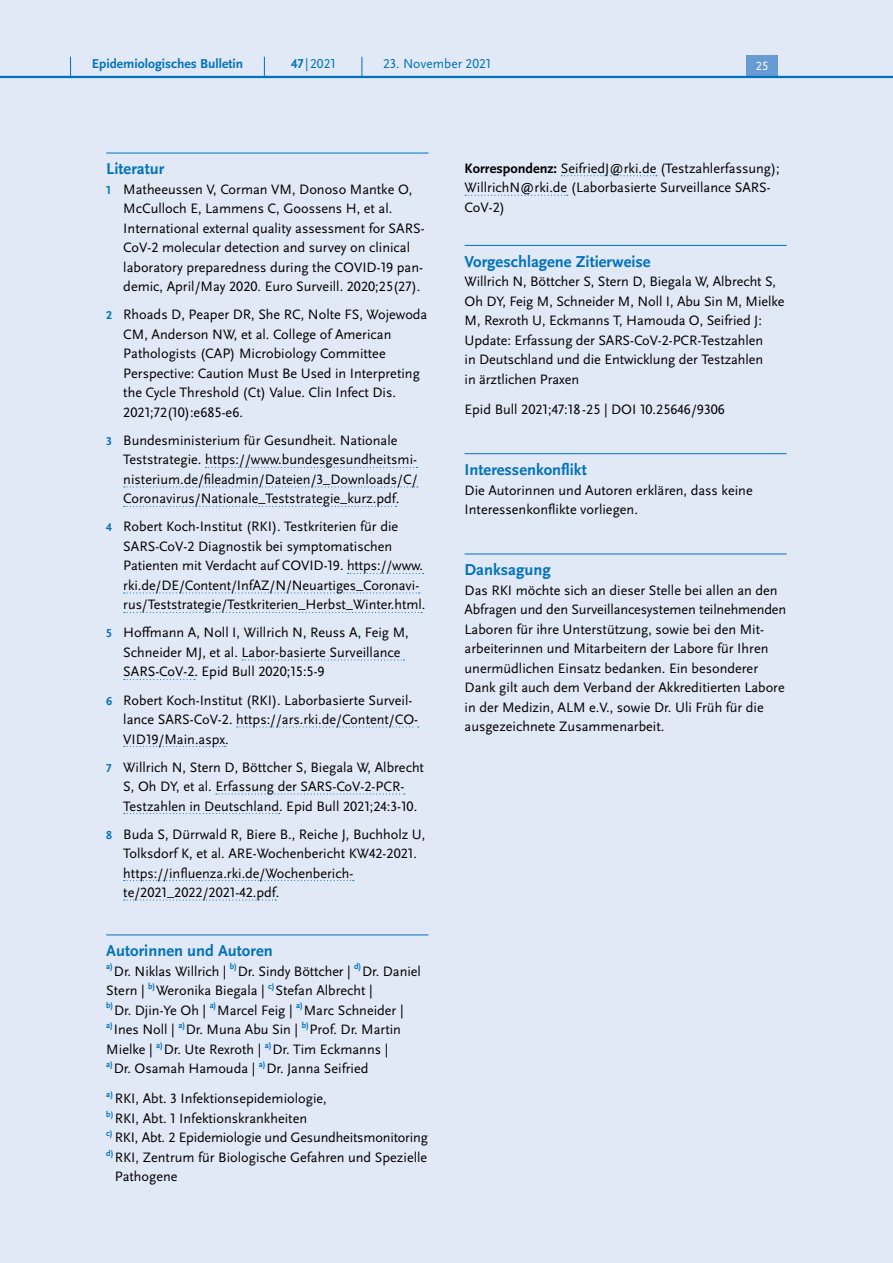
<style>
.page{position:relative;width:893px;height:1263px;background:#fff}
.page>*{position:absolute;margin:0;border:0;box-sizing:border-box;transform-origin:0 0}
.H4_-_Anhang_allerers{font:700 16.5px "Scala Sans Pro";color:#0072bc}
.P_-_Anhang{font:14.25px/19.5px "Scala Sans Pro";color:#000}
.t1{font:700 13.5px "Scala Sans Pro";color:#0072bc}
.t2{font:13.5px "Scala Sans Pro";color:#0072bc}
.t3{font:12.45px "Scala Sans Pro";color:#fff}
.s1{font-weight:700}
.s2{font-weight:700;font-size:12px;color:#0072bc}
</style>
<div class="page">
<div style="left:0;top:77px;width:893px;height:1186px;background:#e1e8f6"></div>
<hr style="left:106px;top:153px;width:322px;height:1px;background:#0072bc">
<svg style="left:206px;top:467px;width:212px;height:1px"></svg>
<svg style="left:124px;top:486px;width:294px;height:1px"></svg>
<svg style="left:124px;top:506px;width:272px;height:1px"></svg>
<svg style="left:348px;top:573px;width:75px;height:1px"></svg>
<svg style="left:124px;top:592px;width:296px;height:1px"></svg>
<svg style="left:124px;top:612px;width:298px;height:1px"></svg>
<svg style="left:242px;top:659px;width:163px;height:1px"></svg>
<svg style="left:124px;top:679px;width:71px;height:1px"></svg>
<svg style="left:237px;top:726px;width:182px;height:1px"></svg>
<svg style="left:124px;top:746px;width:102px;height:1px"></svg>
<svg style="left:216px;top:793px;width:189px;height:1px"></svg>
<svg style="left:124px;top:813px;width:156px;height:1px"></svg>
<svg style="left:124px;top:880px;width:230px;height:1px"></svg>
<svg style="left:124px;top:899px;width:152px;height:1px"></svg>
<hr style="left:106px;top:934px;width:322px;height:1px;background:#0072bc">
<svg style="left:561px;top:175px;width:96px;height:1px"></svg>
<svg style="left:465px;top:195px;width:103px;height:1px"></svg>
<hr style="left:465px;top:245px;width:322px;height:1px;background:#0072bc">
<hr style="left:465px;top:453px;width:322px;height:1px;background:#0072bc">
<hr style="left:465px;top:554px;width:322px;height:1px;background:#0072bc">
<div style="left:0;top:0;width:893px;height:77px;background:#e1e8f6"></div>
<div style="left:746px;top:55px;width:32px;height:21px;background:#679bd2"></div>
<hr style="left:0;top:76px;width:893px;height:2px;background:#0072bc">
<svg style="left:70px;top:57px;width:1px;height:19px"></svg>
<svg style="left:264px;top:57px;width:1px;height:19px"></svg>
<svg style="left:362px;top:57px;width:1px;height:19px"></svg>
<p class="t1" style="left:92px;top:55px;width:153px">Epidemiologisches Bulletin</p>
<p class="t2" style="left:291px;top:55px;width:46px"><span class="s1">47</span> |2021</p>
<p class="t2" style="left:383px;top:55px;width:109px">23. November 2021</p>
<p class="t3" style="left:756px;top:59px;width:14px">25</p>
<h4 class="H4_-_Anhang_allerers" style="left:106px;top:159px;width:60px">Literatur</h4>
<p class="P_-_Anhang" style="left:123px;top:179px;width:303px;text-indent:-17px"><span class="s2">1</span> Matheeussen V, Corman VM, Donoso Mantke O, McCulloch E, Lammens C, Goossens H, et al.<br>International external quality assessment for SARS-CoV-2 molecular detection and survey on clinical laboratory preparedness during the COVID-19 pan&shy;demic, April/May 2020. Euro Surveill. 2020;25(27).</p>
<p class="P_-_Anhang" style="left:123px;top:305px;width:306px;text-indent:-17px"><span class="s2">2</span> Rhoads D, Peaper DR, She RC, Nolte FS, Wojewoda CM, Anderson NW, et al. College of American Pathologists (CAP) Microbiology Committee Perspective: Caution Must Be Used in Interpreting the Cycle Threshold (Ct) Value. Clin Infect Dis.<br>2021;72(10):e685-e6.</p>
<p class="P_-_Anhang" style="left:123px;top:430px;width:296px;text-indent:-17px"><span class="s2">3</span> Bundesministerium für Gesundheit. Nationale Teststrategie. https://www.bundesgesundheitsmi&shy;nisterium.de/fileadmin/Dateien/3_Downloads/C/ Coronavirus/Nationale_Teststrategie_kurz.pdf.</p>
<p class="P_-_Anhang" style="left:123px;top:517px;width:303px;text-indent:-17px"><span class="s2">4</span> Robert Koch-Institut (RKI). Testkriterien für die SARS-CoV-2 Diagnostik bei symptomatischen Patienten mit Verdacht auf COVID-19. https://www. rki.de/DE/Content/InfAZ/N/Neuartiges_Coronavi&shy;rus/Teststrategie/Testkriterien_Herbst_Winter.html.</p>
<p class="P_-_Anhang" style="left:123px;top:623px;width:287px;text-indent:-17px"><span class="s2">5</span> Hoffmann A, Noll I, Willrich N, Reuss A, Feig M,<br>Schneider MJ, et al. Labor-basierte Surveillance<br>SARS-CoV-2. Epid Bull 2020;15:5-9</p>
<p class="P_-_Anhang" style="left:123px;top:690px;width:296px;text-indent:-17px"><span class="s2">6</span> Robert Koch-Institut (RKI). Laborbasierte Surveil&shy;lance SARS-CoV-2. https://ars.rki.de/Content/CO-<br>VID19/Main.aspx.</p>
<p class="P_-_Anhang" style="left:123px;top:757px;width:302px;text-indent:-17px"><span class="s2">7</span> Willrich N, Stern D, Böttcher S, Biegala W, Albrecht<br>S, Oh DY, et al. Erfassung der SARS-CoV-2-PCR-<br>Testzahlen in Deutschland. Epid Bull 2021;24:3-10.</p>
<p class="P_-_Anhang" style="left:123px;top:824px;width:304px;text-indent:-17px"><span class="s2">8</span> Buda S, Dürrwald R, Biere B., Reiche J, Buchholz U, Tolksdorf K, et al. ARE-Wochenbericht KW42-2021. https://influenza.rki.de/Wochenberich&shy;te/2021_2022/2021-42.pdf.</p>
<h4 class="H4_-_Anhang_allerers" style="left:106px;top:941px;width:168px">Autorinnen und Autoren</h4>
<p class="P_-_Anhang" style="left:106px;top:961px;width:316px"><sup>a)</sup>Dr. Niklas Willrich | <sup>b)</sup>Dr. Sindy Böttcher | <sup>d)</sup>Dr. Daniel Stern | <sup>b)</sup>Weronika Biegala | <sup>c)</sup>Stefan Albrecht |<br><sup>b)</sup>Dr. Djin-Ye Oh | <sup>a)</sup>Marcel Feig | <sup>a)</sup>Marc Schneider | <sup>a)</sup>Ines Noll | <sup>a)</sup>Dr. Muna Abu Sin | <sup>b)</sup>Prof. Dr. Martin Mielke | <sup>a)</sup>Dr. Ute Rexroth | <sup>a)</sup>Dr. Tim Eckmanns |<br><sup>a)</sup>Dr. Osamah Hamouda | <sup>a)</sup>Dr. Janna Seifried</p>
<p class="P_-_Anhang" style="left:106px;top:1089px;width:222px"><sup>a)</sup> RKI, Abt. 3 Infektionsepidemiologie,</p>
<p class="P_-_Anhang" style="left:106px;top:1108px;width:202px"><sup>b)</sup> RKI, Abt. 1 Infektionskrankheiten</p>
<p class="P_-_Anhang" style="left:106px;top:1128px;width:323px"><sup>c)</sup> RKI, Abt. 2 Epidemiologie und Gesundheitsmonitoring</p>
<p class="P_-_Anhang" style="left:115px;top:1147px;width:314px;text-indent:-9px"><sup>d)</sup> RKI, Zentrum für Biologische Gefahren und Spezielle<br>Pathogene</p>
<p class="P_-_Anhang" style="left:465px;top:158px;width:317px"><span class="s1">Korrespondenz:</span> SeifriedJ@rki.de (Testzahlerfassung);<br>WillrichN@rki.de (Laborbasierte Surveillance SARS-<br>CoV-2)</p>
<h4 class="H4_-_Anhang_allerers" style="left:465px;top:252px;width:188px">Vorgeschlagene Zitierweise</h4>
<p class="P_-_Anhang" style="left:465px;top:272px;width:321px">Willrich N, Böttcher S, Stern D, Biegala W, Albrecht S, Oh DY, Feig M, Schneider M, Noll I, Abu Sin M, Mielke M, Rexroth U, Eckmanns T, Hamouda O, Seifried J:<br>Update: Erfassung der SARS-CoV-2-PCR-Testzahlen<br>in Deutschland und die Entwicklung der Testzahlen<br>in ärztlichen Praxen</p>
<p class="P_-_Anhang" style="left:465px;top:399px;width:262px">Epid Bull 2021;47:18-25 | DOI 10.25646/9306</p>
<h4 class="H4_-_Anhang_allerers" style="left:465px;top:460px;width:124px">Interessenkonflikt</h4>
<p class="P_-_Anhang" style="left:465px;top:480px;width:290px">Die Autorinnen und Autoren erklären, dass keine<br>Interessenkonflikte vorliegen.</p>
<h4 class="H4_-_Anhang_allerers" style="left:465px;top:560px;width:88px">Danksagung</h4>
<p class="P_-_Anhang" style="left:465px;top:580px;width:323px">Das RKI möchte sich an dieser Stelle bei allen an den Abfragen und den Surveillancesystemen teilnehmenden Laboren für ihre Unterstützung, sowie bei den Mit&shy;arbeiterinnen und Mitarbeitern der Labore für Ihren unermüdlichen Einsatz bedanken. Ein besonderer Dank gilt auch dem Verband der Akkreditierten Labore in der Medizin, ALM e.V., sowie Dr. Uli Früh für die ausgezeichnete Zusammenarbeit.</p>
</div>
